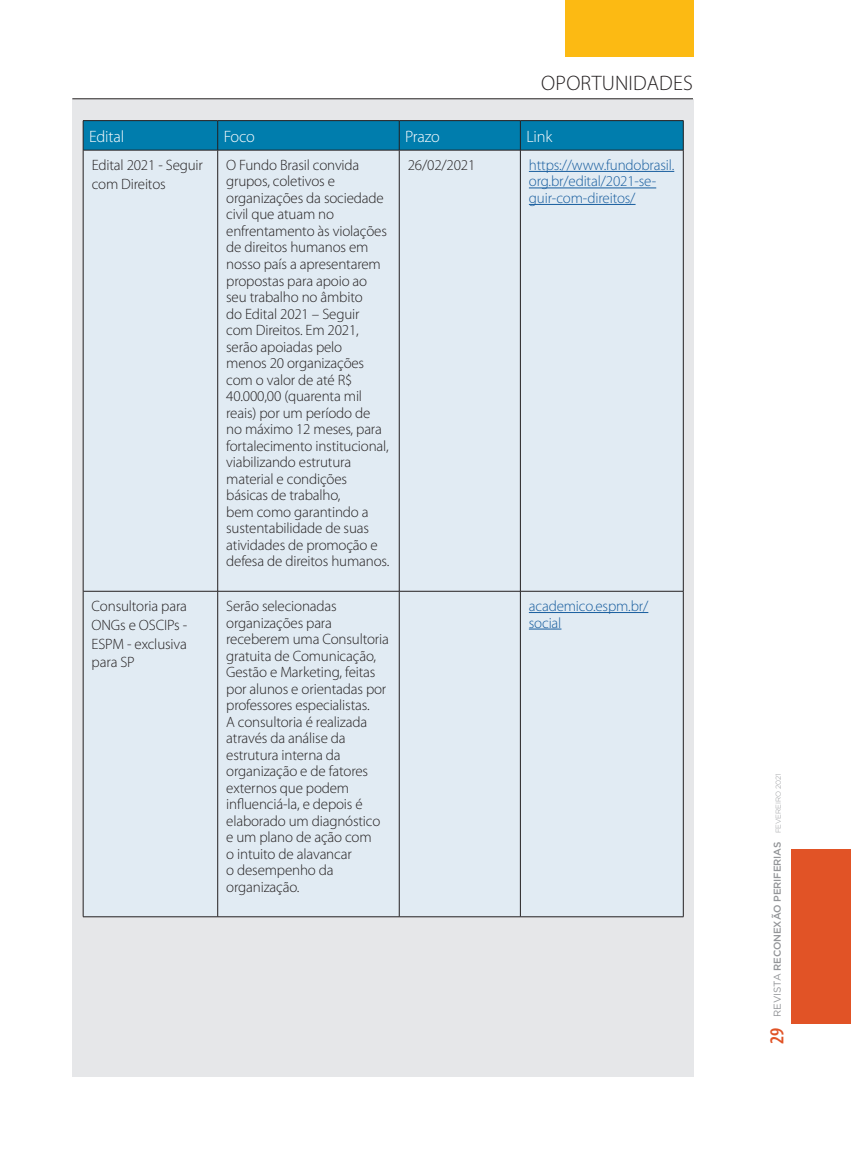
<style>
.page{position:relative;width:851px;height:1149px;background:#fff}
.page>*{position:absolute;margin:0;border:0;box-sizing:border-box;transform-origin:0 0}
.t1{font:300 21px "Myriad Pro";letter-spacing:.01em;color:#231f20}
.t2{font:300 16.5px "Myriad Pro";letter-spacing:-.01em;color:#fff}
.t3{font:300 15px/16.5px "Myriad Pro";letter-spacing:-.01em;color:#231f20}
.t4{font:300 15px/16.5px "Myriad Pro";letter-spacing:-.01em;color:#175d9e}
.t5{font:500 9.9px "Gotham";letter-spacing:-.01em;color:#939598}
.s1{font-family:"Myriad Pro";font-weight:600;font-stretch:condensed;font-size:19.95px;color:#e15326}
.s2{font-weight:400}
.s3{font-weight:300;font-size:7.05px}
</style>
<div class="page">
<div style="left:72px;top:94px;width:621px;height:982px;background:#e6e7e9"></div>
<div style="left:564px;top:1px;width:129px;height:56px;background:#fcba13"></div>
<div style="left:791px;top:848px;width:59px;height:175px;background:#e15326"></div>
<div style="left:84px;top:151px;width:599px;height:765px;background:#e1ebf3"></div>
<hr style="left:217px;top:150px;width:1px;height:441px;background:#231f20">
<hr style="left:399px;top:150px;width:1px;height:441px;background:#231f20">
<hr style="left:217px;top:591px;width:1px;height:325px;background:#231f20">
<hr style="left:399px;top:591px;width:1px;height:325px;background:#231f20">
<hr style="left:83px;top:150px;width:135px;height:1px;background:#231f20">
<hr style="left:218px;top:150px;width:181px;height:1px;background:#231f20">
<hr style="left:399px;top:150px;width:121px;height:1px;background:#231f20">
<hr style="left:520px;top:150px;width:163px;height:1px;background:#231f20">
<hr style="left:83px;top:591px;width:135px;height:1px;background:#231f20">
<hr style="left:218px;top:591px;width:181px;height:1px;background:#231f20">
<hr style="left:399px;top:591px;width:121px;height:1px;background:#231f20">
<hr style="left:520px;top:591px;width:163px;height:1px;background:#231f20">
<hr style="left:83px;top:916px;width:135px;height:1px;background:#231f20">
<hr style="left:218px;top:916px;width:181px;height:1px;background:#231f20">
<hr style="left:399px;top:916px;width:121px;height:1px;background:#231f20">
<hr style="left:520px;top:916px;width:163px;height:1px;background:#231f20">
<hr style="left:83px;top:120px;width:135px;height:1px;background:#231f20">
<hr style="left:218px;top:120px;width:181px;height:1px;background:#231f20">
<hr style="left:399px;top:120px;width:121px;height:1px;background:#231f20">
<hr style="left:520px;top:120px;width:163px;height:1px;background:#231f20">
<svg style="left:83px;top:121px;width:601px;height:29px;background:#007aa9"></svg>
<hr style="left:83px;top:150px;width:1px;height:441px;background:#231f20">
<hr style="left:520px;top:150px;width:1px;height:441px;background:#231f20">
<hr style="left:683px;top:150px;width:1px;height:441px;background:#231f20">
<hr style="left:83px;top:591px;width:1px;height:325px;background:#231f20">
<hr style="left:520px;top:591px;width:1px;height:325px;background:#231f20">
<hr style="left:683px;top:591px;width:1px;height:325px;background:#231f20">
<hr style="left:529px;top:171px;width:145px;height:1px;background:#175d9e">
<hr style="left:529px;top:187px;width:127px;height:1px;background:#175d9e">
<hr style="left:529px;top:204px;width:106px;height:1px;background:#175d9e">
<hr style="left:529px;top:612px;width:119px;height:1px;background:#175d9e">
<hr style="left:529px;top:628px;width:32px;height:1px;background:#175d9e">
<div style="left:72px;top:85px;width:622px;height:14px;background:#fff"></div>
<hr style="left:72px;top:98px;width:621px;height:1px;background:#231f20">
<h1 class="t1" style="left:541px;top:70px;width:153px">OPORTUNIDADES</h1>
<p class="t2" style="left:89px;top:126px;width:36px">Edital</p>
<p class="t2" style="left:224px;top:126px;width:33px">Foco</p>
<p class="t2" style="left:405px;top:126px;width:36px">Prazo</p>
<p class="t2" style="left:526px;top:126px;width:27px">Link</p>
<p class="t3" style="left:92px;top:155px;width:113px;line-height:18.8px">Edital 2021 - Seguir com Direitos</p>
<p class="t3" style="left:226px;top:156px;width:165px">O Fundo Brasil convida grupos, coletivos e organizações da sociedade civil que atuam no enfrentamento às violações de direitos humanos em nosso país a apresentarem propostas para apoio ao seu trabalho no âmbito<br>do Edital 2021 – Seguir com Direitos. Em 2021, serão apoiadas pelo<br>menos 20 organizações com o valor de até R$<br>40.000,00 (quarenta mil reais) por um período de no máximo 12 meses, para fortalecimento institucional, viabilizando estrutura material e condições básicas de trabalho,<br>bem como garantindo a sustentabilidade de suas atividades de promoção e defesa de direitos humanos.</p>
<p class="t3" style="left:407px;top:156px;width:69px">26/02/2021</p>
<p class="t4" style="left:529px;top:156px;width:147px">https://www.fundobrasil. org.br/edital/2021-se&shy;guir-com-direitos/</p>
<p class="t3" style="left:92px;top:596px;width:97px;line-height:18.8px;text-align:justify">Consultoria para ONGs e OSCIPs - ESPM - exclusiva para SP</p>
<p class="t3" style="left:226px;top:597px;width:164px">Serão selecionadas organizações para receberem uma Consultoria gratuita de Comunicação,<br>Gestão e Marketing, feitas por alunos e orientadas por professores especialistas.<br>A consultoria é realizada através da análise da estrutura interna da organização e de fatores externos que podem influenciá-la, e depois é elaborado um diagnóstico e um plano de ação com<br>o intuito de alavancar<br>o desempenho da organização.</p>
<p class="t4" style="left:529px;top:597px;width:121px">academico.espm.br/ social</p>
<p class="t5" style="left:770px;top:1043px;width:272px;rotate:-90deg"><span class="s1">29</span> <span class="s2">REVISTA</span> RECONEXÃO PERIFERIAS <span class="s3">FEVEREIRO 2021</span></p>
</div>
